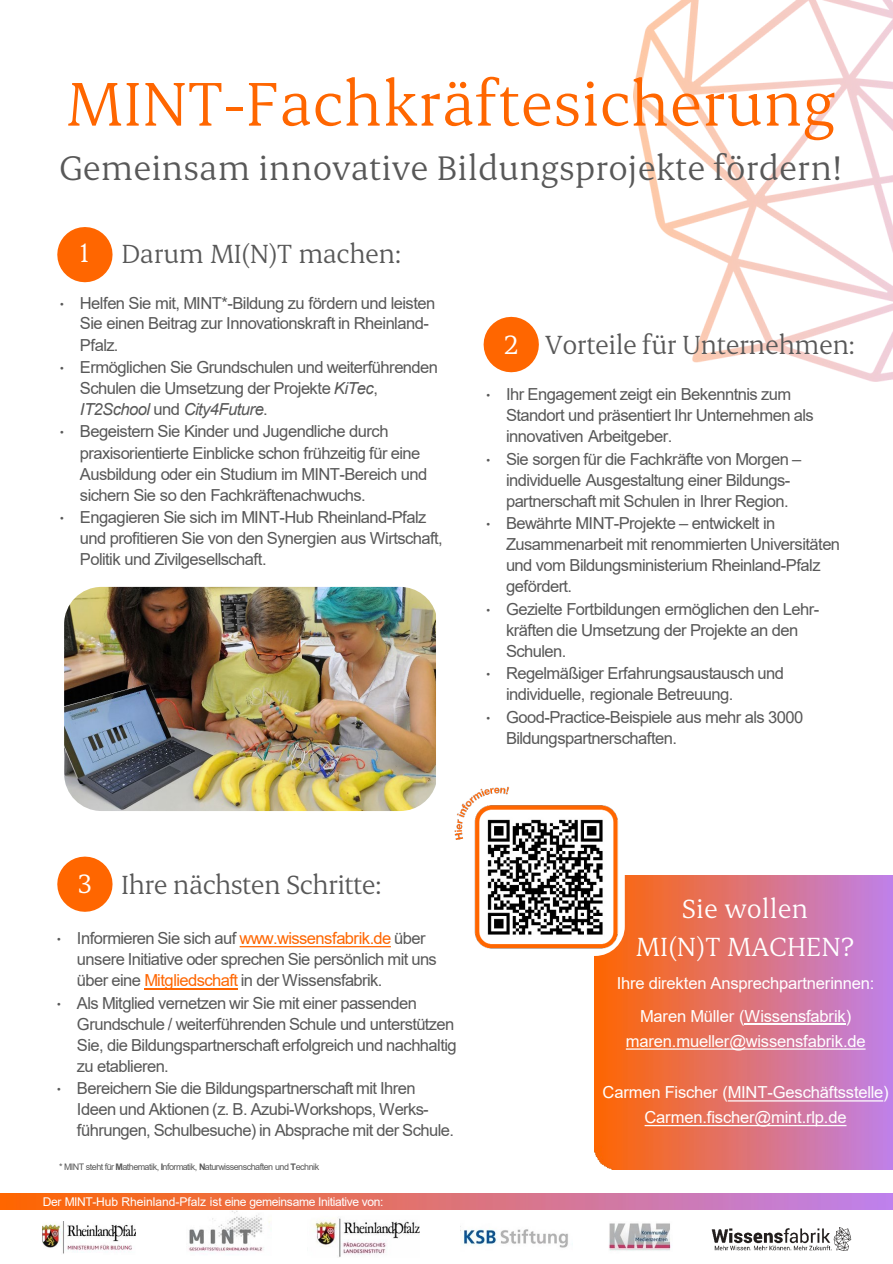
<style>
.page{position:relative;width:893px;height:1264px;background:#fff}
.page>*{position:absolute;margin:0;border:0;box-sizing:border-box;transform-origin:0 0}
.t1{font:70.5px "Erode";color:#f60}
.t2{font:39px "Erode";color:#585858}
.t3{font:31.5px "Erode";color:#fff}
.t4{font:30px "Erode";letter-spacing:-.02em;color:#585858}
.t5{font:30px "Erode";color:#fff}
.t6{font:16.5px/21px "Arial";letter-spacing:-.035em;color:#585858}
.t7{font:16.5px/24.6px "Arial";letter-spacing:-.015em;color:#fff;text-align:center}
.t8{font:12px "Arial";letter-spacing:-.025em;color:#fff}
.t9{font:9px "Arial";letter-spacing:-.055em;color:#585858}
.s1{font-family:"Erode"}
.s2{font-style:italic}
.s3{color:#fe6602}
.s4{font-weight:700}
</style>
<div class="page">
<img style="left:594px;top:875px;width:298px;height:295px">
<img style="left:633px;top:0;width:259px;height:381px">
<img style="left:307px;top:1209px;width:112px;height:48px">
<img style="left:187px;top:1209px;width:85px;height:43px">
<img style="left:0;top:1193px;width:892px;height:16px">
<img style="left:711px;top:1227px;width:141px;height:24px">
<img style="left:43px;top:1221px;width:93px;height:33px">
<img style="left:460px;top:1226px;width:108px;height:22px">
<img style="left:609px;top:1223px;width:62px;height:28px">
<img style="left:64px;top:587px;width:372px;height:224px">
<svg style="left:57px;top:227px;width:55px;height:55px"></svg>
<svg style="left:483px;top:317px;width:56px;height:55px"></svg>
<svg style="left:239px;top:946px;width:152px;height:1px"></svg>
<hr style="left:144px;top:988px;width:93px;height:1px;background:#fe6602">
<svg style="left:57px;top:856px;width:55px;height:56px"></svg>
<hr style="left:744px;top:1024px;width:101px;height:1px;background:#fff">
<svg style="left:625px;top:1048px;width:240px;height:2px"></svg>
<svg style="left:727px;top:1100px;width:156px;height:1px"></svg>
<svg style="left:644px;top:1125px;width:202px;height:1px"></svg>
<img style="left:454px;top:786px;width:170px;height:170px">
<img style="left:484px;top:816px;width:123px;height:121px">
<p class="t1" style="left:66px;top:63px;width:771px">MINT-Fachkräftesicherung</p>
<p class="t2" style="left:59px;top:145px;width:784px">Gemeinsam innovative Bildungsprojekte fördern!</p>
<p class="t3" style="left:80px;top:234px;width:11px">1</p>
<p class="t4" style="left:121px;top:236px;width:282px">Darum MI(N)T machen:</p>
<p class="t6" style="left:80px;top:292px;width:357px;text-indent:-20px"><span class="s1">•</span> Helfen Sie mit, MINT*-Bildung zu fördern und leisten<br>Sie einen Beitrag zur Innovationskraft in Rheinland-<br>Pfalz.</p>
<p class="t6" style="left:80px;top:357px;width:359px;text-indent:-20px"><span class="s1">•</span> Ermöglichen Sie Grundschulen und weiterführenden<br>Schulen die Umsetzung der Projekte <span class="s2">KiTec</span>,<br><span class="s2">IT2School</span> und <span class="s2">City4Future</span>.</p>
<p class="t6" style="left:80px;top:421px;width:349px;text-indent:-20px"><span class="s1">•</span> Begeistern Sie Kinder und Jugendliche durch praxisorientierte Einblicke schon frühzeitig für eine Ausbildung oder ein Studium im MINT-Bereich und sichern Sie so den Fachkräftenachwuchs.</p>
<p class="t6" style="left:80px;top:507px;width:364px;text-indent:-20px"><span class="s1">•</span> Engagieren Sie sich im MINT-Hub Rheinland-Pfalz und profitieren Sie von den Synergien aus Wirtschaft,<br>Politik und Zivilgesellschaft.</p>
<p class="t3" style="left:504px;top:325px;width:16px">2</p>
<p class="t4" style="left:545px;top:327px;width:311px">Vorteile für Unternehmen:</p>
<p class="t6" style="left:506px;top:384px;width:309px;text-indent:-20px"><span class="s1">•</span> Ihr Engagement zeigt ein Bekenntnis zum<br>Standort und präsentiert Ihr Unternehmen als innovativen Arbeitgeber.</p>
<p class="t6" style="left:485px;top:448px;width:317px;text-align:center"><span class="s1">•</span> Sie sorgen für die Fachkräfte von Morgen – individuelle Ausgestaltung einer Bildungs&shy;partnerschaft mit Schulen in Ihrer Region.</p>
<p class="t6" style="left:506px;top:513px;width:335px;text-indent:-20px"><span class="s1">•</span> Bewährte MINT-Projekte – entwickelt in Zusammenarbeit mit renommierten Universitäten und vom Bildungsministerium Rheinland-Pfalz gefördert.</p>
<p class="t6" style="left:506px;top:598px;width:315px;text-indent:-20px"><span class="s1">•</span> Gezielte Fortbildungen ermöglichen den Lehr&shy;kräften die Umsetzung der Projekte an den<br>Schulen.</p>
<p class="t6" style="left:506px;top:663px;width:279px;text-indent:-20px"><span class="s1">•</span> Regelmäßiger Erfahrungsaustausch und individuelle, regionale Betreuung.</p>
<p class="t6" style="left:506px;top:706px;width:299px;text-indent:-20px"><span class="s1">•</span> Good-Practice-Beispiele aus mehr als 3000<br>Bildungspartnerschaften.</p>
<p class="t3" style="left:78px;top:865px;width:15px">3</p>
<p class="t4" style="left:121px;top:867px;width:262px">Ihre nächsten Schritte:</p>
<p class="t6" style="left:77px;top:928px;width:361px;text-indent:-20px"><span class="s1">•</span> Informieren Sie sich auf <span class="s3">www.wissensfabrik.de</span> über unsere Initiative oder sprechen Sie persönlich mit uns über eine <span class="s3">Mitgliedschaft</span> in der Wissensfabrik.</p>
<p class="t6" style="left:77px;top:992px;width:381px;text-indent:-20px"><span class="s1">•</span> Als Mitglied vernetzen wir Sie mit einer passenden Grundschule / weiterführenden Schule und unterstützen Sie, die Bildungspartnerschaft erfolgreich und nachhaltig zu etablieren.</p>
<p class="t6" style="left:77px;top:1078px;width:378px;text-indent:-20px"><span class="s1">•</span> Bereichern Sie die Bildungspartnerschaft mit Ihren<br>Ideen und Aktionen (z. B. Azubi-Workshops, Werks&shy;führungen, Schulbesuche) in Absprache mit der Schule.</p>
<p class="t9" style="left:59px;top:1160px;width:261px">* MINT steht für <span class="s4">M</span>athematik, <span class="s4">I</span>nformatik, <span class="s4">N</span>aturwissenschaften und <span class="s4">T</span>echnik</p>
<p class="t8" style="left:43px;top:1193px;width:342px">Der MINT-Hub Rheinland-Pfalz ist eine gemeinsame Initiative von:</p>
<p class="t5" style="left:681px;top:891px;width:128px">Sie wollen</p>
<p class="t5" style="left:635px;top:929px;width:220px">MI(N)T MACHEN?</p>
<p class="t7" style="left:616px;top:970px;width:259px">Ihre direkten Ansprechpartnerinnen:</p>
<p class="t7" style="left:625px;top:1004px;width:241px">Maren Müller (Wissensfabrik) maren.mueller@wissensfabrik.de</p>
<p class="t7" style="left:602px;top:1080px;width:287px">Carmen Fischer (MINT-Geschäftsstelle)</p>
<p class="t7" style="left:644px;top:1105px;width:203px">Carmen.fischer@mint.rlp.de</p>
</div>
